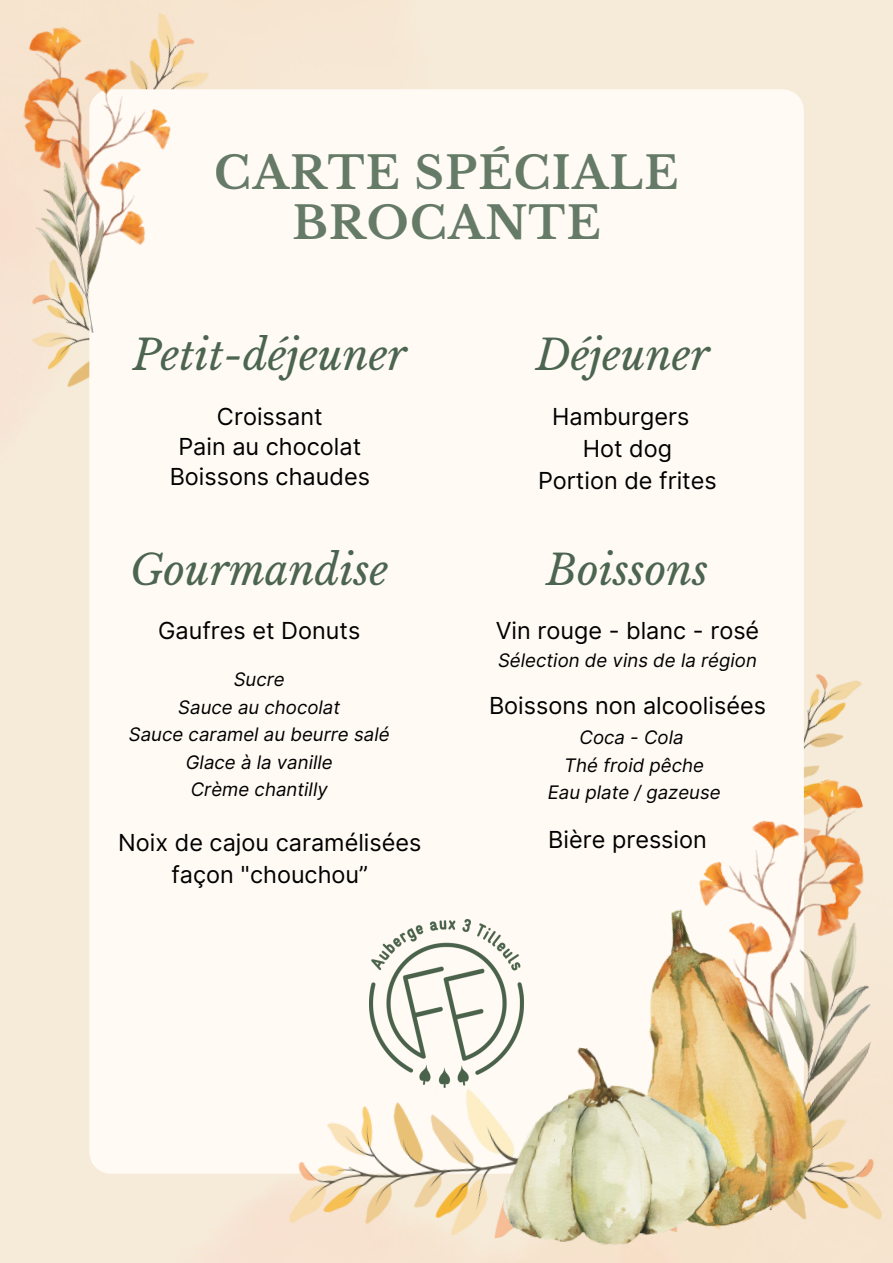
<style>
.page{position:relative;width:893px;height:1263px;background:#f6ebd8}
.page>*{position:absolute;margin:0;border:0;box-sizing:border-box;transform-origin:0 0}
.t1{font:700 44.47px/50.1px "Libre Baskerville";letter-spacing:.03em;color:#4c6550;text-align:center}
.t2{font:italic 41.47px "Libre Baskerville";color:#4c6550}
.t3{font:23.48px/30.4px "Inter";color:#000;text-align:center}
.t4{font:italic 18.6px "Inter";color:#000}
</style>
<div class="page">
<img style="left:98px;top:0;width:68px;height:18px">
<img style="left:804px;top:674px;width:58px;height:97px">
<img style="left:32px;top:339px;width:57px;height:49px">
<div style="left:89px;top:89px;width:715px;height:1085px;background:#fffaf4;border-radius:21px"></div>
<img style="left:699px;top:771px;width:165px;height:133px">
<img style="left:841px;top:904px;width:52px;height:320px">
<img style="left:288px;top:1087px;width:342px;height:176px">
<img style="left:649px;top:896px;width:192px;height:361px">
<img style="left:500px;top:1042px;width:236px;height:215px">
<img style="left:0;top:18px;width:210px;height:245px">
<img style="left:25px;top:157px;width:97px;height:182px">
<img style="left:369px;top:919px;width:155px;height:168px">
<h1 class="t1" style="left:215px;top:148px;width:465px">CARTE SPÉCIALE<br>BROCANTE</h1>
<h2 class="t2" style="left:133px;top:330px;width:275px">Petit-déjeuner</h2>
<h3 class="t3" style="left:170px;top:401px;width:202px">Croissant<br>Pain au chocolat<br>Boissons chaudes</h3>
<p class="t2" style="left:130px;top:545px;width:260px">Gourmandise</p>
<h3 class="t3" style="left:158px;top:615px;width:204px">Gaufres et Donuts</h3>
<p class="t4" style="left:234px;top:668px;width:53px">Sucre</p>
<p class="t4" style="left:178px;top:696px;width:163px">Sauce au chocolat</p>
<p class="t4" style="left:129px;top:723px;width:262px">Sauce caramel au beurre salé</p>
<h3 class="t4" style="left:186px;top:751px;width:148px">Glace à la vanille</h3>
<p class="t4" style="left:191px;top:778px;width:138px">Crème chantilly</p>
<p class="t3" style="left:118px;top:826px;width:304px;line-height:32.6px">Noix de cajou caramélisées façon "chouchou”</p>
<h3 class="t2" style="left:536px;top:330px;width:175px">Déjeuner</h3>
<h3 class="t3" style="left:552px;top:401px;width:139px">Hamburgers</h3>
<h2 class="t3" style="left:583px;top:433px;width:91px">Hot dog</h2>
<h3 class="t3" style="left:538px;top:465px;width:180px">Portion de frites</h3>
<p class="t2" style="left:546px;top:545px;width:163px">Boissons</p>
<h3 class="t3" style="left:496px;top:615px;width:265px">Vin rouge - blanc - rosé</h3>
<p class="t4" style="left:498px;top:649px;width:260px">Sélection de vins de la région</p>
<p class="t3" style="left:489px;top:690px;width:278px">Boissons non alcoolisées</p>
<p class="t4" style="left:579px;top:726px;width:106px">Coca - Cola</p>
<p class="t4" style="left:564px;top:754px;width:141px">Thé froid pêche</p>
<p class="t4" style="left:548px;top:781px;width:174px">Eau plate / gazeuse</p>
<p class="t3" style="left:548px;top:824px;width:160px">Bière pression</p>
</div>
